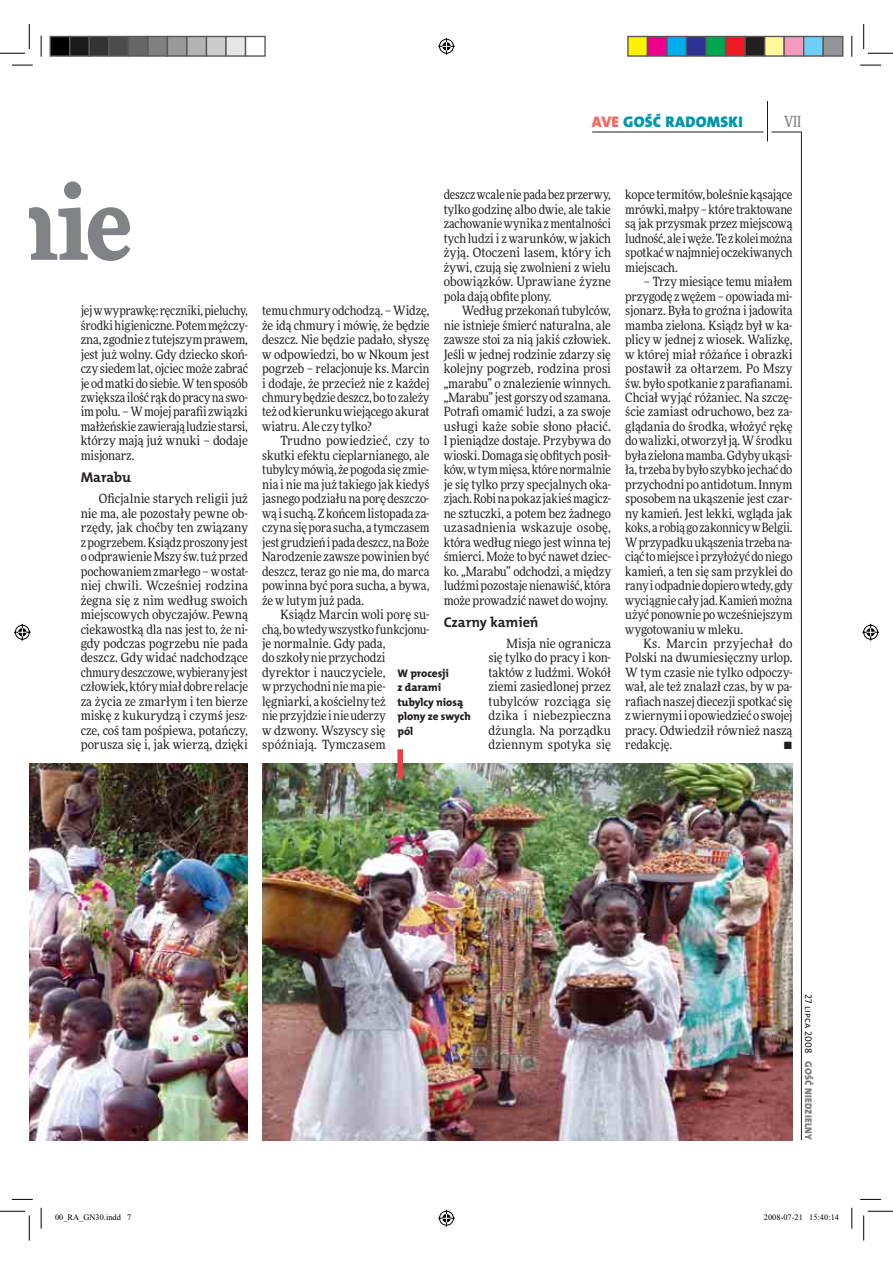
<style>
.page{position:relative;width:893px;height:1263px;background:#fff}
.page>*{position:absolute;margin:0;border:0;box-sizing:border-box;transform-origin:0 0}
.t1{font:900 100.35px "Freeday Narrow";color:#808285}
.t2{font:15.45px "The Mix HP9 Blk";letter-spacing:.02em;color:#0097ab}
.t3{font:500 15.3px "Freeday Narrow";color:#808285;scale:.9 1}
.t4{font:14.25px "The Mix HP7 Bld";color:#231f20}
.t5{font:12.75px/14.4px "Freeday Narrow News";letter-spacing:-.005em;color:#231f20;text-align:justify}
.t6{font:11.1px/14.5px "The Mix HP8 Ex Bld";letter-spacing:-.005em;color:#231f20}
.t7{font:9.75px "The Mix HP9 Blk";letter-spacing:.025em;color:#808285}
.t8{font:9.75px "The Mix HP5 Plain";letter-spacing:.015em;color:#231f20}
.t9{font:8.4px "Times New Roman";color:#000}
.s1{color:#f26b62}
</style>
<div class="page">
<hr style="left:801px;top:132px;width:1px;height:1008px;background:#231f20">
<hr style="left:767px;top:101px;width:1px;height:40px;background:#231f20">
<hr style="left:771px;top:132px;width:30px;height:1px;background:#231f20">
<hr style="left:592px;top:132px;width:171px;height:1px;background:#231f20">
<img style="left:29px;top:764px;width:219px;height:376px">
<img style="left:262px;top:764px;width:530px;height:376px">
<div style="left:397px;top:749px;width:6px;height:29px;background:#ef3d47"></div>
<svg style="left:12px;top:65px;width:21px;height:1px"></svg>
<svg style="left:860px;top:65px;width:21px;height:1px"></svg>
<svg style="left:12px;top:1199px;width:21px;height:1px"></svg>
<svg style="left:860px;top:1199px;width:21px;height:1px"></svg>
<svg style="left:41px;top:36px;width:1px;height:21px"></svg>
<svg style="left:41px;top:1208px;width:1px;height:21px"></svg>
<svg style="left:851px;top:36px;width:1px;height:21px"></svg>
<svg style="left:851px;top:1208px;width:1px;height:21px"></svg>
<svg style="left:0;top:24px;width:30px;height:30px"></svg>
<svg style="left:0;top:1211px;width:30px;height:30px"></svg>
<svg style="left:863px;top:24px;width:29px;height:30px"></svg>
<svg style="left:863px;top:1211px;width:29px;height:30px"></svg>
<svg style="left:438px;top:37px;width:17px;height:18px"></svg>
<svg style="left:438px;top:1209px;width:17px;height:18px"></svg>
<svg style="left:14px;top:623px;width:17px;height:18px"></svg>
<svg style="left:862px;top:623px;width:17px;height:18px"></svg>
<div style="left:50px;top:37px;width:20px;height:19px;background:#000"></div>
<div style="left:50px;top:36px;width:20px;height:21px;border:1px solid #595959"></div>
<div style="left:70px;top:37px;width:19px;height:19px;background:#191919"></div>
<div style="left:69px;top:36px;width:21px;height:21px;border:1px solid #595959"></div>
<div style="left:89px;top:37px;width:20px;height:19px;background:#333"></div>
<div style="left:89px;top:36px;width:20px;height:21px;border:1px solid #595959"></div>
<div style="left:109px;top:37px;width:19px;height:19px;background:#4c4c4c"></div>
<div style="left:108px;top:36px;width:21px;height:21px;border:1px solid #595959"></div>
<div style="left:128px;top:37px;width:20px;height:19px;background:#666"></div>
<div style="left:128px;top:36px;width:20px;height:21px;border:1px solid #595959"></div>
<div style="left:148px;top:37px;width:19px;height:19px;background:#808080"></div>
<div style="left:147px;top:36px;width:21px;height:21px;border:1px solid #595959"></div>
<div style="left:167px;top:37px;width:20px;height:19px;background:#999"></div>
<div style="left:167px;top:36px;width:21px;height:21px;border:1px solid #595959"></div>
<div style="left:187px;top:37px;width:19px;height:19px;background:#b3b3b3"></div>
<div style="left:186px;top:36px;width:21px;height:21px;border:1px solid #595959"></div>
<div style="left:206px;top:37px;width:20px;height:19px;background:#ccc"></div>
<div style="left:206px;top:36px;width:21px;height:21px;border:1px solid #595959"></div>
<div style="left:226px;top:37px;width:19px;height:19px;background:#e6e6e6"></div>
<div style="left:225px;top:36px;width:21px;height:21px;border:1px solid #595959"></div>
<div style="left:245px;top:36px;width:21px;height:21px;border:1px solid #595959"></div>
<div style="left:628px;top:37px;width:19px;height:19px;background:#fff200"></div>
<div style="left:627px;top:36px;width:21px;height:21px;border:1px solid #595959"></div>
<div style="left:647px;top:37px;width:20px;height:19px;background:#ec008c"></div>
<div style="left:646px;top:36px;width:21px;height:21px;border:1px solid #595959"></div>
<div style="left:667px;top:37px;width:19px;height:19px;background:#00aeef"></div>
<div style="left:666px;top:36px;width:21px;height:21px;border:1px solid #595959"></div>
<div style="left:686px;top:37px;width:20px;height:19px;background:#2e3092"></div>
<div style="left:685px;top:36px;width:21px;height:21px;border:1px solid #595959"></div>
<div style="left:706px;top:37px;width:19px;height:19px;background:#00a650"></div>
<div style="left:705px;top:36px;width:21px;height:21px;border:1px solid #595959"></div>
<div style="left:725px;top:37px;width:20px;height:19px;background:#ed1c24"></div>
<div style="left:724px;top:36px;width:21px;height:21px;border:1px solid #595959"></div>
<div style="left:745px;top:37px;width:19px;height:19px;background:#231f20"></div>
<div style="left:744px;top:36px;width:21px;height:21px;border:1px solid #595959"></div>
<div style="left:764px;top:37px;width:20px;height:19px;background:#fff799"></div>
<div style="left:764px;top:36px;width:20px;height:21px;border:1px solid #595959"></div>
<div style="left:784px;top:37px;width:19px;height:19px;background:#f49ac1"></div>
<div style="left:783px;top:36px;width:21px;height:21px;border:1px solid #595959"></div>
<div style="left:803px;top:37px;width:20px;height:19px;background:#6dcff6"></div>
<div style="left:803px;top:36px;width:20px;height:21px;border:1px solid #595959"></div>
<div style="left:823px;top:37px;width:19px;height:19px;background:#939598"></div>
<div style="left:822px;top:36px;width:21px;height:21px;border:1px solid #595959"></div>
<p class="t2" style="left:592px;top:113px;width:152px"><span class="s1">AVE</span> GOŚĆ RADOMSKI</p>
<p class="t3" style="left:784px;top:115px;width:21px">VII</p>
<h1 class="t1" style="left:-2px;top:167px;width:136px">nie</h1>
<p class="t5" style="left:81px;top:304px;width:169px">jej w wyprawkę: ręczniki, pieluchy, środki higieniczne. Potem mężczy&shy;zna, zgodnie z tutejszym prawem, jest już wolny. Gdy dziecko skoń&shy;czy siedem lat, ojciec może zabrać je od matki do siebie. W ten sposób zwiększa ilość rąk do pracy na swo&shy;im polu. – W mojej parafii związki małżeńskie zawierają ludzie starsi, którzy mają już wnuki – dodaje misjonarz.</p>
<p class="t4" style="left:81px;top:469px;width:52px">Marabu</p>
<p class="t5" style="left:81px;top:492px;width:169px;text-indent:18px">Oficjalnie starych religii już nie ma, ale pozostały pewne ob&shy;rzędy, jak choćby ten związany z pogrzebem. Ksiądz proszony jest o odprawienie Mszy św. tuż przed pochowaniem zmarłego – w ostat&shy;niej chwili. Wcześniej rodzina żegna się z nim według swoich miejscowych obyczajów. Pewną ciekawostką dla nas jest to, że ni&shy;gdy podczas pogrzebu nie pada deszcz. Gdy widać nadchodzące chmury deszczowe, wybierany jest człowiek, który miał dobre relacje za życia ze zmarłym i ten bierze miskę z kukurydzą i czymś jesz&shy;cze, coś tam pośpiewa, potańczy, porusza się i, jak wierzą, dzięki</p>
<p class="t5" style="left:443px;top:188px;width:169px">deszcz wcale nie pada bez przerwy, tylko godzinę albo dwie, ale takie zachowanie wynika z mentalności tych ludzi i z warunków, w jakich żyją. Otoczeni lasem, który ich żywi, czują się zwolnieni z wielu obowiązków. Uprawiane żyzne pola dają obfite plony.</p>
<p class="t5" style="left:443px;top:304px;width:169px;text-indent:18px">Według przekonań tubylców, nie istnieje śmierć naturalna, ale zawsze stoi za nią jakiś człowiek.<br>Jeśli w jednej rodzinie zdarzy się kolejny pogrzeb, rodzina prosi „marabu” o znalezienie winnych. „Marabu” jest gorszy od szamana.<br>Potrafi omamić ludzi, a za swoje usługi każe sobie słono płacić.<br>I pieniądze dostaje. Przybywa do wioski. Domaga się obfitych posił&shy;ków, w tym mięsa, które normalnie je się tylko przy specjalnych oka&shy;zjach. Robi na pokaz jakieś magicz&shy;ne sztuczki, a potem bez żadnego uzasadnienia wskazuje osobę, która według niego jest winna tej śmierci. Może to być nawet dziec&shy;ko. „Marabu” odchodzi, a między ludźmi pozostaje nienawiść, która może prowadzić nawet do wojny.</p>
<p class="t4" style="left:443px;top:614px;width:96px">Czarny kamień</p>
<p class="t5" style="left:488px;top:637px;width:124px;text-indent:18px">Misja nie ogranicza się tylko do pracy i kon&shy;taktów z ludźmi. Wokół ziemi zasiedlonej przez tubylców rozciąga się dzika i niebezpieczna dżungla. Na porządku dziennym spotyka się</p>
<p class="t5" style="left:262px;top:304px;width:169px">temu chmury odchodzą. – Widzę, że idą chmury i mówię, że będzie deszcz. Nie będzie padało, słyszę w odpowiedzi, bo w Nkoum jest pogrzeb – relacjonuje ks. Marcin i dodaje, że przecież nie z każdej chmury będzie deszcz, bo to zależy też od kierunku wiejącego akurat wiatru. Ale czy tylko?</p>
<p class="t5" style="left:262px;top:434px;width:169px;text-indent:18px">Trudno powiedzieć, czy to skutki efektu cieplarnianego, ale tubylcy mówią, że pogoda się zmie&shy;nia i nie ma już takiego jak kiedyś jasnego podziału na porę deszczo&shy;wą i suchą. Z końcem listopada za&shy;czyna się pora sucha, a tymczasem jest grudzień i pada deszcz, na Boże Narodzenie zawsze powinien być deszcz, teraz go nie ma, do marca powinna być pora sucha, a bywa, że w lutym już pada.</p>
<p class="t5" style="left:262px;top:608px;width:169px;text-align:left;text-indent:18px">Ksiądz Marcin woli porę su&shy;chą, bo wtedy wszystko funkcjonu&shy;je normalnie. Gdy pada,<br>do szkoły nie przychodzi dyrektor i nauczyciele,<br>w przychodni nie ma pie&shy;lęgniarki, a kościelny też<br>nie przyjdzie i nie uderzy<br>w dzwony. Wszyscy się spóźniają. Tymczasem</p>
<p class="t6" style="left:397px;top:667px;width:75px">W procesji<br>z darami tubylcy niosą plony ze swych pól</p>
<p class="t5" style="left:625px;top:188px;width:169px">kopce termitów, boleśnie kąsające mrówki, małpy – które traktowane są jak przysmak przez miejscową ludność, ale i węże. Te z kolei można spotkać w najmniej oczekiwanych miejscach.</p>
<p class="t5" style="left:625px;top:275px;width:169px;text-indent:18px">– Trzy miesiące temu miałem przygodę z wężem – opowiada mi&shy;sjonarz. Była to groźna i jadowita mamba zielona. Ksiądz był w ka&shy;plicy w jednej z wiosek. Walizkę, w której miał różańce i obrazki postawił za ołtarzem. Po Mszy św. było spotkanie z parafianami.<br>Chciał wyjąć różaniec. Na szczę&shy;ście zamiast odruchowo, bez za&shy;glądania do środka, włożyć rękę do walizki, otworzył ją. W środku była zielona mamba. Gdyby ukąsi&shy;ła, trzeba by było szybko jechać do przychodni po antidotum. Innym sposobem na ukąszenie jest czar&shy;ny kamień. Jest lekki, wgląda jak koks, a robią go zakonnicy w Belgii.<br>W przypadku ukąszenia trzeba na&shy;ciąć to miejsce i przyłożyć do niego kamień, a ten się sam przyklei do rany i odpadnie dopiero wtedy, gdy wyciągnie cały jad. Kamień można użyć ponownie po wcześniejszym wygotowaniu w mleku.</p>
<p class="t5" style="left:625px;top:637px;width:169px;text-indent:18px">Ks. Marcin przyjechał do Polski na dwumiesięczny urlop.<br>W tym czasie nie tylko odpoczy&shy;wał, ale też znalazł czas, by w pa&shy;rafiach naszej diecezji spotkać się z wiernymi i opowiedzieć o swojej pracy. Odwiedził również naszą</p>
<p class="t8" style="left:812px;top:994px;width:60px;rotate:90deg">27 LIPCA 2008</p>
<p class="t7" style="left:814px;top:1061px;width:81px;rotate:90deg">GOŚĆ NIEDZIELNY</p>
<p class="t9" style="left:55px;top:1213px;width:78px">00_RA_GN30.indd 7</p>
<p class="t9" style="left:764px;top:1213px;width:77px">2008-07-21 15:40:14</p>
</div>
